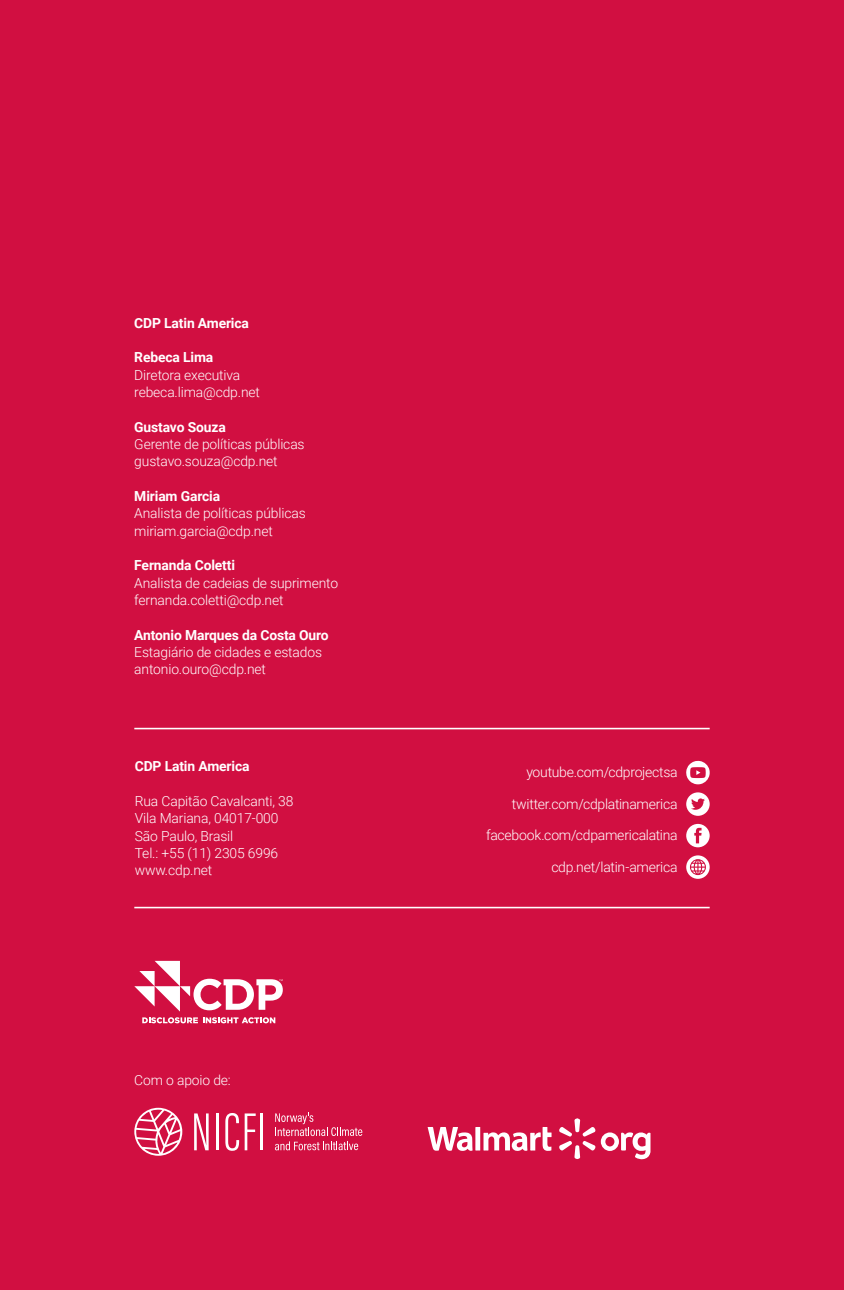
<style>
.page{position:relative;width:844px;height:1290px;background:#fff}
.page>*{position:absolute;margin:0;border:0;box-sizing:border-box;transform-origin:0 0}
.t1{font:300 14px "Roboto";letter-spacing:-.02em;color:#fff}
.t2{font:300 13.83px/17.3px "Roboto";letter-spacing:-.01em;color:#fff}
.t3{font:700 13.83px "Roboto";letter-spacing:-.01em;color:#fff}
</style>
<div class="page">
<div style="left:0;top:0;width:843px;height:1290px;background:#d10f41"></div>
<svg style="left:194px;top:1113px;width:14px;height:37px"></svg>
<svg style="left:225px;top:1113px;width:30px;height:38px"></svg>
<hr style="left:260px;top:1113px;width:3px;height:37px;background:#fff">
<hr style="left:216px;top:1113px;width:3px;height:37px;background:#fff">
<svg style="left:275px;top:1112px;width:87px;height:38px"></svg>
<svg style="left:134px;top:1107px;width:48px;height:49px"></svg>
<hr style="left:134px;top:907px;width:575px;height:1px;background:#fff">
<hr style="left:134px;top:728px;width:575px;height:1px;background:#fff">
<svg style="left:686px;top:760px;width:23px;height:24px"></svg>
<svg style="left:686px;top:792px;width:23px;height:24px"></svg>
<svg style="left:686px;top:824px;width:23px;height:23px"></svg>
<svg style="left:686px;top:855px;width:23px;height:24px"></svg>
<svg style="left:134px;top:961px;width:149px;height:50px"></svg>
<svg style="left:142px;top:1017px;width:133px;height:6px"></svg>
<svg style="left:427px;top:1127px;width:124px;height:24px"></svg>
<svg style="left:559px;top:1118px;width:91px;height:41px"></svg>
<p class="t3" style="left:134px;top:313px;width:116px">CDP Latin America</p>
<p class="t3" style="left:134px;top:348px;width:80px">Rebeca Lima</p>
<p class="t2" style="left:134px;top:365px;width:127px">Diretora executiva rebeca.lima@cdp.net</p>
<p class="t3" style="left:134px;top:417px;width:93px">Gustavo Souza</p>
<p class="t2" style="left:134px;top:435px;width:172px">Gerente de políticas públicas gustavo.souza@cdp.net</p>
<p class="t3" style="left:134px;top:486px;width:87px">Miriam Garcia</p>
<p class="t2" style="left:134px;top:504px;width:173px">Analista de políticas públicas miriam.garcia@cdp.net</p>
<p class="t3" style="left:134px;top:556px;width:102px">Fernanda Coletti</p>
<p class="t2" style="left:134px;top:573px;width:205px">Analista de cadeias de suprimento fernanda.coletti@cdp.net</p>
<p class="t3" style="left:134px;top:625px;width:196px">Antonio Marques da Costa Ouro</p>
<p class="t2" style="left:134px;top:643px;width:189px">Estagiário de cidades e estados antonio.ouro@cdp.net</p>
<p class="t3" style="left:135px;top:757px;width:116px">CDP Latin America</p>
<p class="t2" style="left:135px;top:792px;width:160px">Rua Capitão Cavalcanti, 38<br>Vila Mariana, 04017-000<br>São Paulo, Brasil<br>Tel.: +55 (11) 2305 6996 www.cdp.net</p>
<p class="t2" style="left:134px;top:1071px;width:98px">Com o apoio de:</p>
<p class="t1" style="left:526px;top:762px;width:153px">youtube.com/cdprojectsa</p>
<p class="t1" style="left:511px;top:794px;width:167px">twitter.com/cdplatinamerica</p>
<p class="t1" style="left:486px;top:825px;width:193px">facebook.com/cdpamericalatina</p>
<p class="t1" style="left:551px;top:857px;width:128px">cdp.net/latin-america</p>
</div>
